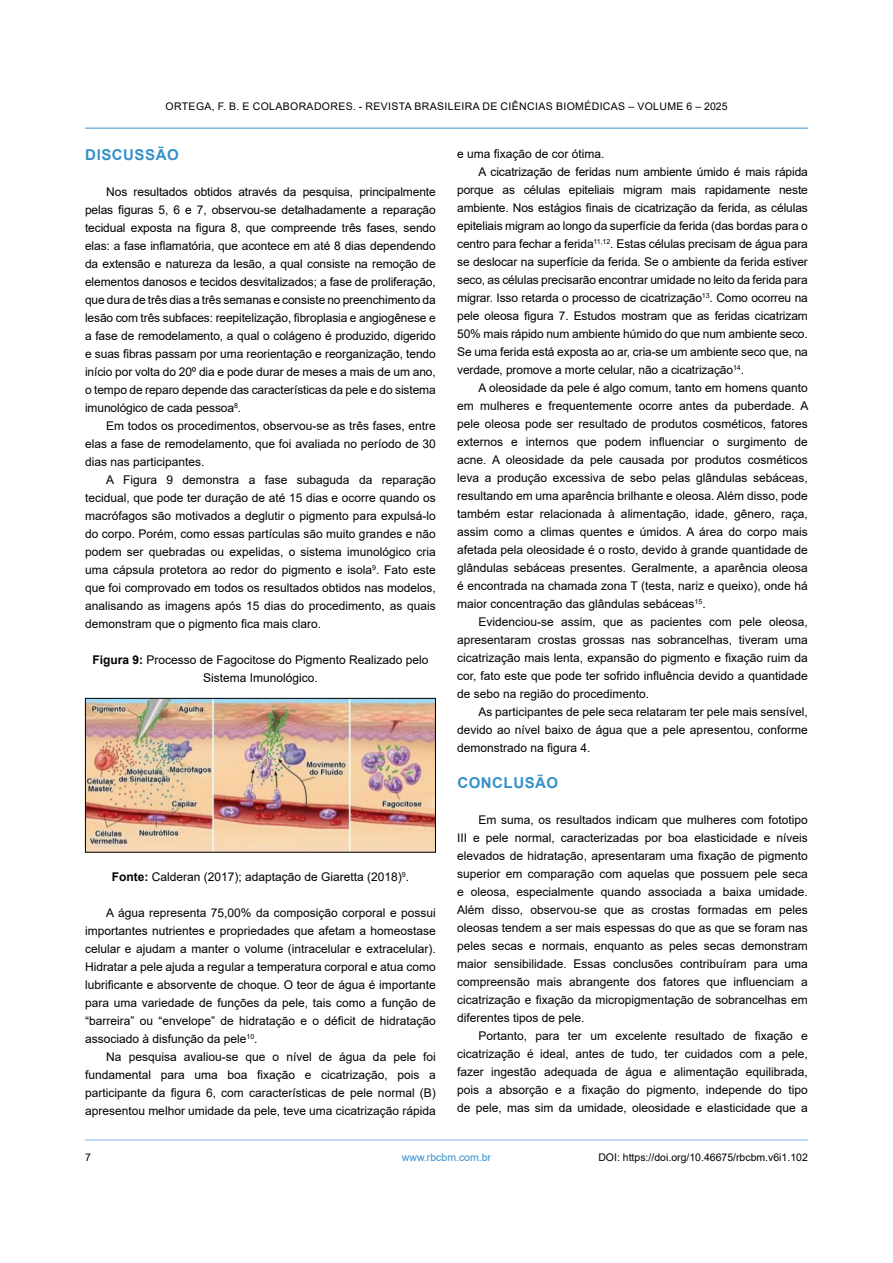
<style>
.page{position:relative;width:893px;height:1263px;background:#fff}
.page>*{position:absolute;margin:0;border:0;box-sizing:border-box;transform-origin:0 0}
.t1{font:700 15px "Arial";letter-spacing:.035em;color:#3490cb}
.t2{font:12px/18px "Arial";color:#000;text-align:justify}
.t3{font:10.5px "Arial";letter-spacing:.035em;color:#000}
.t4{font:10.5px "Arial";color:#000}
.t5{font:10.5px "Arial";color:#3490cb}
.s1{font-weight:700}
</style>
<div class="page">
<hr style="left:85px;top:128px;width:723px;height:1px;background:#3490cb">
<hr style="left:85px;top:1140px;width:723px;height:1px;background:#80b0dc">
<img style="left:87px;top:700px;width:347px;height:150px">
<div style="left:85px;top:698px;width:351px;height:154px;border:1px solid #000"></div>
<p class="t3" style="left:166px;top:99px;width:563px">ORTEGA, F. B. E COLABORADORES. - REVISTA BRASILEIRA DE CIÊNCIAS BIOMÉDICAS – VOLUME 6 – 2025</p>
<p class="t1" style="left:85px;top:144px;width:95px">DISCUSSÃO</p>
<p class="t2" style="left:85px;top:182px;width:352px;text-indent:21px">Nos resultados obtidos através da pesquisa, principalmente pelas figuras 5, 6 e 7, observou-se detalhadamente a reparação tecidual exposta na figura 8, que compreende três fases, sendo elas: a fase inflamatória, que acontece em até 8 dias dependendo da extensão e natureza da lesão, a qual consiste na remoção de elementos danosos e tecidos desvitalizados; a fase de proliferação, que dura de três dias a três semanas e consiste no preenchimento da lesão com três subfaces: reepitelização, fibroplasia e angiogênese e a fase de remodelamento, a qual o colágeno é produzido, digerido e suas fibras passam por uma reorientação e reorganização, tendo início por volta do 20º dia e pode durar de meses a mais de um ano, o tempo de reparo depende das características da pele e do sistema imunológico de cada pessoa<sup>8</sup>.</p>
<p class="t2" style="left:85px;top:416px;width:352px;text-indent:21px">Em todos os procedimentos, observou-se as três fases, entre elas a fase de remodelamento, que foi avaliada no período de 30 dias nas participantes.</p>
<p class="t2" style="left:85px;top:470px;width:352px;text-indent:21px">A Figura 9 demonstra a fase subaguda da reparação tecidual, que pode ter duração de até 15 dias e ocorre quando os macrófagos são motivados a deglutir o pigmento para expulsá-lo do corpo. Porém, como essas partículas são muito grandes e não podem ser quebradas ou expelidas, o sistema imunológico cria uma cápsula protetora ao redor do pigmento e isola<sup>9</sup>. Fato este que foi comprovado em todos os resultados obtidos nas modelos, analisando as imagens após 15 dias do procedimento, as quais demonstram que o pigmento fica mais claro.</p>
<p class="t2" style="left:92px;top:650px;width:338px;text-align:center"><span class="s1">Figura 9:</span> Processo de Fagocitose do Pigmento Realizado pelo<br>Sistema Imunológico.</p>
<p class="t2" style="left:112px;top:867px;width:299px"><span class="s1">Fonte:</span> Calderan (2017); adaptação de Giaretta (2018)<sup>9</sup>.</p>
<p class="t2" style="left:85px;top:903px;width:352px;text-indent:21px">A água representa 75,00% da composição corporal e possui importantes nutrientes e propriedades que afetam a homeostase celular e ajudam a manter o volume (intracelular e extracelular).<br>Hidratar a pele ajuda a regular a temperatura corporal e atua como lubrificante e absorvente de choque. O teor de água é importante para uma variedade de funções da pele, tais como a função de “barreira” ou “envelope” de hidratação e o déficit de hidratação associado à disfunção da pele<sup>10</sup>.</p>
<p class="t2" style="left:85px;top:1047px;width:352px;text-indent:21px">Na pesquisa avaliou-se que o nível de água da pele foi fundamental para uma boa fixação e cicatrização, pois a participante da figura 6, com características de pele normal (B) apresentou melhor umidade da pele, teve uma cicatrização rápida</p>
<p class="t2" style="left:457px;top:144px;width:149px">e uma fixação de cor ótima.</p>
<p class="t2" style="left:478px;top:162px;width:331px">A cicatrização de feridas num ambiente úmido é mais rápida</p>
<p class="t2" style="left:457px;top:180px;width:352px">porque as células epiteliais migram mais rapidamente neste</p>
<p class="t2" style="left:457px;top:198px;width:352px">ambiente. Nos estágios finais de cicatrização da ferida, as células</p>
<p class="t2" style="left:457px;top:216px;width:352px">epiteliais migram ao longo da superfície da ferida (das bordas para o</p>
<p class="t2" style="left:457px;top:234px;width:352px">centro para fechar a ferida<sup>11,12</sup>. Estas células precisam de água para</p>
<p class="t2" style="left:457px;top:252px;width:352px">se deslocar na superfície da ferida. Se o ambiente da ferida estiver</p>
<p class="t2" style="left:457px;top:270px;width:352px">seco, as células precisarão encontrar umidade no leito da ferida para</p>
<p class="t2" style="left:457px;top:288px;width:352px">migrar. Isso retarda o processo de cicatrização<sup>13</sup>. Como ocorreu na</p>
<p class="t2" style="left:457px;top:306px;width:352px">pele oleosa figura 7. Estudos mostram que as feridas cicatrizam</p>
<p class="t2" style="left:457px;top:324px;width:352px">50% mais rápido num ambiente húmido do que num ambiente seco.</p>
<p class="t2" style="left:457px;top:342px;width:352px">Se uma ferida está exposta ao ar, cria-se um ambiente seco que, na</p>
<p class="t2" style="left:457px;top:360px;width:288px">verdade, promove a morte celular, não a cicatrização<sup>14</sup>.</p>
<p class="t2" style="left:478px;top:378px;width:331px">A oleosidade da pele é algo comum, tanto em homens quanto</p>
<p class="t2" style="left:457px;top:396px;width:353px">em mulheres e frequentemente ocorre antes da puberdade. A</p>
<p class="t2" style="left:457px;top:414px;width:352px">pele oleosa pode ser resultado de produtos cosméticos, fatores</p>
<p class="t2" style="left:457px;top:432px;width:352px">externos e internos que podem influenciar o surgimento de</p>
<p class="t2" style="left:457px;top:450px;width:352px">acne. A oleosidade da pele causada por produtos cosméticos</p>
<p class="t2" style="left:457px;top:468px;width:352px">leva a produção excessiva de sebo pelas glândulas sebáceas,</p>
<p class="t2" style="left:457px;top:486px;width:352px">resultando em uma aparência brilhante e oleosa. Além disso, pode</p>
<p class="t2" style="left:457px;top:504px;width:352px">também estar relacionada à alimentação, idade, gênero, raça,</p>
<p class="t2" style="left:457px;top:522px;width:352px">assim como a climas quentes e úmidos. A área do corpo mais</p>
<p class="t2" style="left:457px;top:540px;width:352px">afetada pela oleosidade é o rosto, devido à grande quantidade de</p>
<p class="t2" style="left:457px;top:558px;width:352px">glândulas sebáceas presentes. Geralmente, a aparência oleosa</p>
<p class="t2" style="left:457px;top:576px;width:352px">é encontrada na chamada zona T (testa, nariz e queixo), onde há</p>
<p class="t2" style="left:457px;top:594px;width:250px">maior concentração das glândulas sebáceas<sup>15</sup>.</p>
<p class="t2" style="left:478px;top:612px;width:331px">Evidenciou-se assim, que as pacientes com pele oleosa,</p>
<p class="t2" style="left:457px;top:630px;width:352px">apresentaram crostas grossas nas sobrancelhas, tiveram uma</p>
<p class="t2" style="left:457px;top:648px;width:352px">cicatrização mais lenta, expansão do pigmento e fixação ruim da</p>
<p class="t2" style="left:457px;top:666px;width:352px">cor, fato este que pode ter sofrido influência devido a quantidade</p>
<p class="t2" style="left:457px;top:684px;width:194px">de sebo na região do procedimento.</p>
<p class="t2" style="left:478px;top:702px;width:331px">As participantes de pele seca relataram ter pele mais sensível,</p>
<p class="t2" style="left:457px;top:720px;width:352px">devido ao nível baixo de água que a pele apresentou, conforme</p>
<p class="t2" style="left:457px;top:738px;width:135px">demonstrado na figura 4.</p>
<p class="t1" style="left:457px;top:772px;width:102px">CONCLUSÃO</p>
<p class="t2" style="left:457px;top:810px;width:352px;text-indent:21px">Em suma, os resultados indicam que mulheres com fototipo III e pele normal, caracterizadas por boa elasticidade e níveis elevados de hidratação, apresentaram uma fixação de pigmento superior em comparação com aquelas que possuem pele seca e oleosa, especialmente quando associada a baixa umidade.<br>Além disso, observou-se que as crostas formadas em peles oleosas tendem a ser mais espessas do que as que se foram nas peles secas e normais, enquanto as peles secas demonstram maior sensibilidade. Essas conclusões contribuíram para uma compreensão mais abrangente dos fatores que influenciam a cicatrização e fixação da micropigmentação de sobrancelhas em diferentes tipos de pele.</p>
<p class="t2" style="left:457px;top:1026px;width:352px;text-indent:21px">Portanto, para ter um excelente resultado de fixação e cicatrização é ideal, antes de tudo, ter cuidados com a pele, fazer ingestão adequada de água e alimentação equilibrada, pois a absorção e a fixação do pigmento, independe do tipo de pele, mas sim da umidade, oleosidade e elasticidade que a</p>
<p class="t3" style="left:85px;top:1149px;width:7px">7</p>
<p class="t5" style="left:402px;top:1150px;width:91px">www.rbcbm.com.br</p>
<p class="t4" style="left:598px;top:1150px;width:211px">DOI: https://doi.org/10.46675/rbcbm.v6i1.102</p>
</div>
